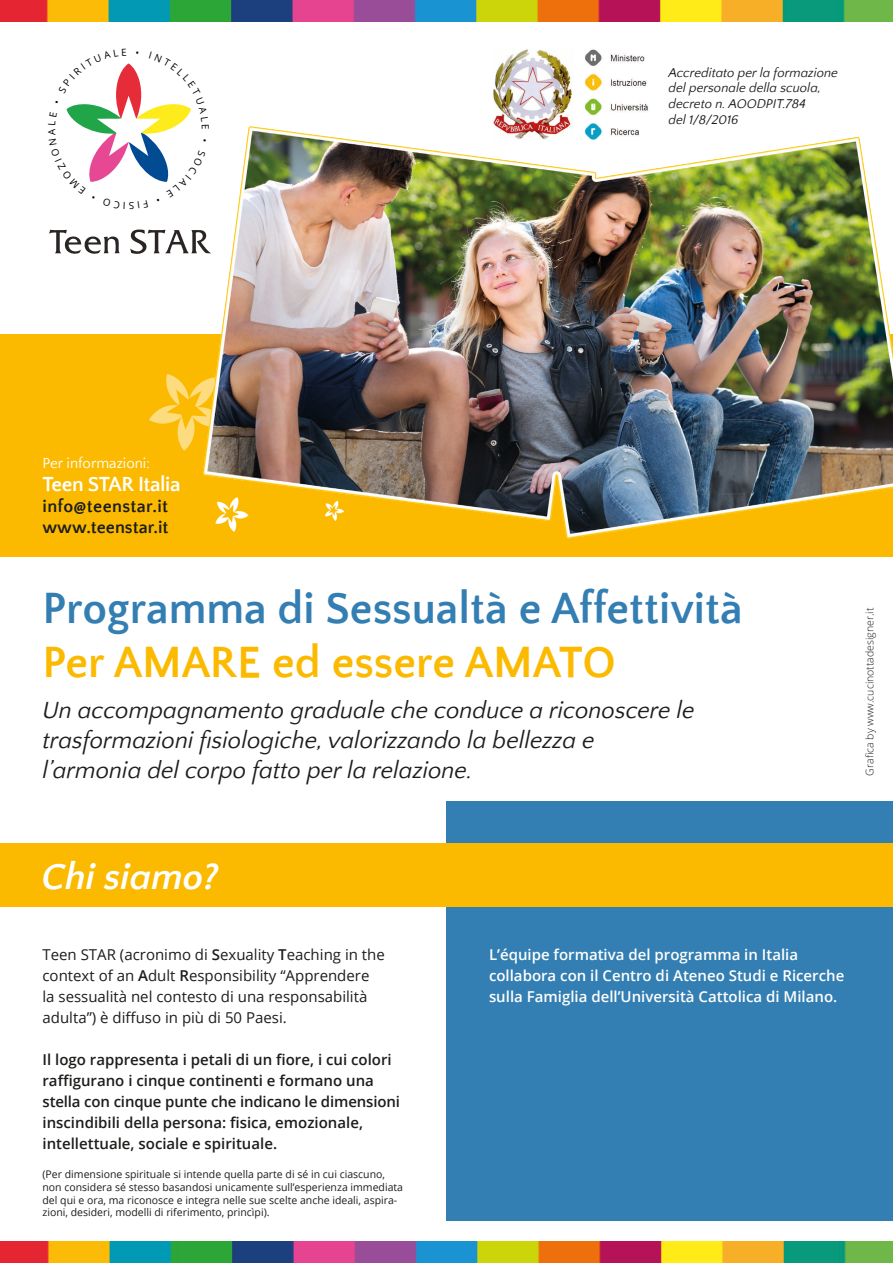
<style>
.page{position:relative;width:893px;height:1263px;background:#fff}
.page>*{position:absolute;margin:0;border:0;box-sizing:border-box;transform-origin:0 0}
.t1{font:700 45px "Quattrocento Sans";color:#337eb2}
.t2{font:700 45px "Quattrocento Sans";color:#fbba00}
.t3{font:italic 700 37.5px "Quattrocento Sans";color:#fff}
.t4{font:italic 24px/30px "Quattrocento Sans";color:#1d1d1b}
.t5{font:700 21px "Quattrocento Sans";letter-spacing:-.02em;color:#fff}
.t6{font:700 18px "Quattrocento Sans";letter-spacing:.015em;color:#1d1d1b}
.t7{font:600 15px/21px "Open Sans";color:#1d1d1b}
.t8{font:15px/21px "Open Sans";color:#1d1d1b}
.t9{font:600 15px/21px "Open Sans";color:#fff}
.t10{font:15px "Quattrocento Sans";color:#fff}
.t11{font:italic 13.05px/15.8px "Quattrocento Sans";color:#1d1d1b}
.t12{font:10.5px/12.6px "Open Sans";color:#1d1d1b}
.t13{font:300 10.5px "Open Sans";color:#1d1d1b}
.s1{font-weight:600}
</style>
<div class="page">
<img style="left:0;top:0;width:893px;height:22px">
<img style="left:0;top:1241px;width:893px;height:22px">
<div style="left:446px;top:801px;width:447px;height:419px;background:#337eb2"></div>
<div style="left:0;top:335px;width:893px;height:222px;background:#fbba00"></div>
<svg style="left:49px;top:229px;width:47px;height:25px"></svg>
<img style="left:96px;top:126px;width:797px;height:413px">
<img style="left:490px;top:49px;width:159px;height:100px">
<div style="left:0;top:843px;width:893px;height:64px;background:#fbba00"></div>
<svg style="left:66px;top:63px;width:143px;height:146px"></svg>
<p class="t11" style="left:668px;top:65px;width:171px">Accreditato per la formazione del personale della scuola, decreto n. AOODPIT.784<br>del 1/8/2016</p>
<p class="t10" style="left:43px;top:456px;width:109px">Per informazioni:</p>
<p class="t5" style="left:43px;top:473px;width:140px">Teen STAR Italia</p>
<p class="t6" style="left:43px;top:496px;width:127px">info@teenstar.it</p>
<p class="t6" style="left:43px;top:517px;width:128px">www.teenstar.it</p>
<p class="t1" style="left:43px;top:584px;width:702px">Programma di Sessualtà e Affettività</p>
<p class="t2" style="left:43px;top:638px;width:575px">Per AMARE ed essere AMATO</p>
<p class="t4" style="left:43px;top:696px;width:654px">Un accompagnamento graduale che conduce a riconoscere le trasformazioni fisiologiche, valorizzando la bellezza e l’armonia del corpo fatto per la relazione.</p>
<p class="t13" style="left:862px;top:776px;width:169px;rotate:-90deg">Grafica by www.cucinottadesigner.it</p>
<p class="t3" style="left:41px;top:857px;width:178px">Chi siamo?</p>
<p class="t8" style="left:43px;top:944px;width:344px">Teen STAR (acronimo di <span class="s1">S</span>exuality <span class="s1">T</span>eaching in the context of an <span class="s1">A</span>dult <span class="s1">R</span>esponsibility “Apprendere la sessualità nel contesto di una responsabilità adulta”) è diffuso in più di 50 Paesi.</p>
<p class="t7" style="left:43px;top:1049px;width:359px">Il logo rappresenta i petali di un fiore, i cui colori raffigurano i cinque continenti e formano una stella con cinque punte che indicano le dimensioni inscindibili della persona: fisica, emozionale, intellettuale, sociale e spirituale.</p>
<p class="t12" style="left:43px;top:1168px;width:362px">(Per dimensione spirituale si intende quella parte di sé in cui ciascuno, non considera sé stesso basandosi unicamente sull’esperienza immediata del qui e ora, ma riconosce e integra nelle sue scelte anche ideali, aspira&shy;zioni, desideri, modelli di riferimento, princìpi).</p>
<p class="t9" style="left:489px;top:944px;width:357px">L’équipe formativa del programma in Italia collabora con il Centro di Ateneo Studi e Ricerche sulla Famiglia dell’Università Cattolica di Milano.</p>
</div>
